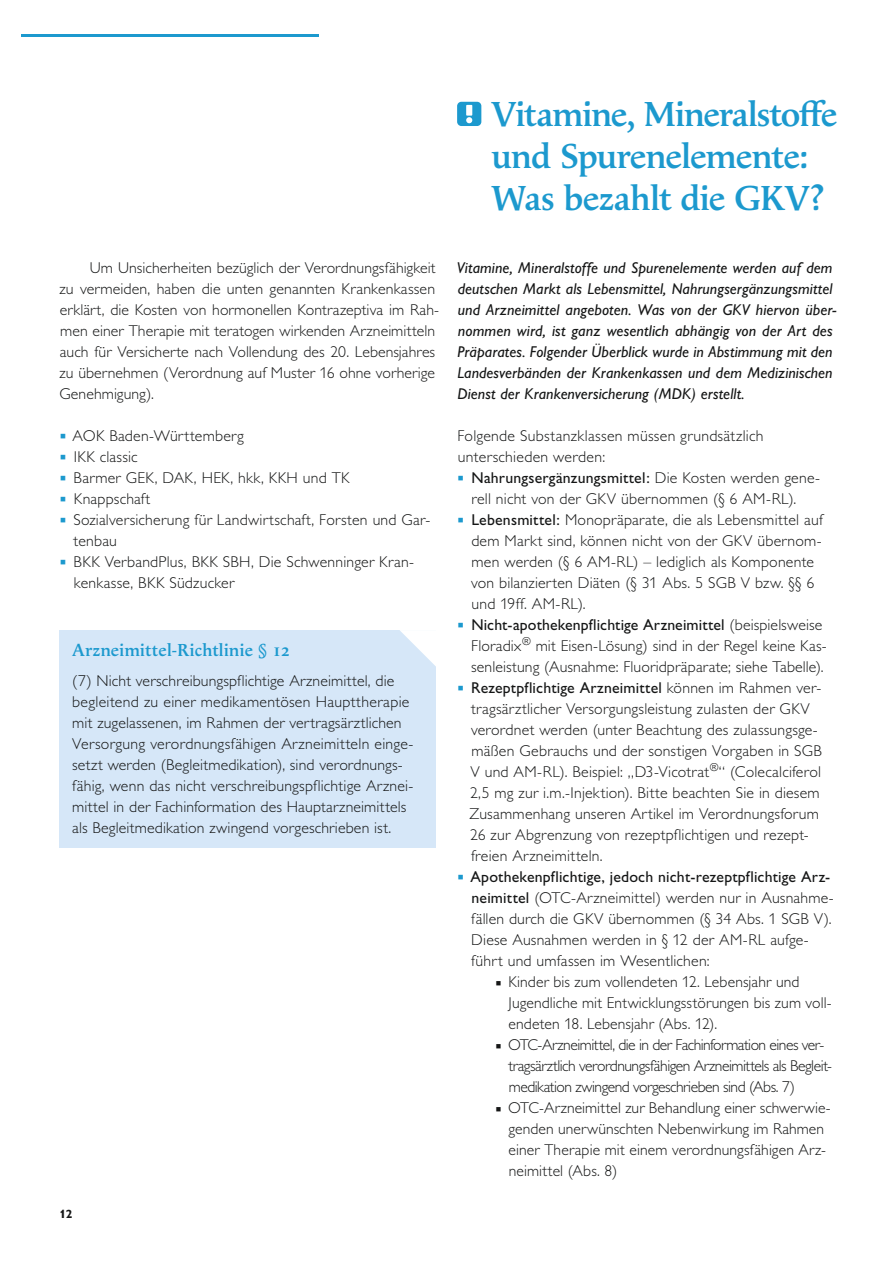
<style>
.page{position:relative;width:893px;height:1263px;background:#fff}
.page>*{position:absolute;margin:0;border:0;box-sizing:border-box;transform-origin:0 0}
.t1{font:600 36px/42px "Apolline Std";letter-spacing:-.04em;color:#1c99ce}
.t2{font:600 18px "Apolline Std";letter-spacing:-.01em;color:#1c99ce}
.t3{font:300 15.75px/21px "Gill Alt One";letter-spacing:.01em;color:#151616}
.t4{font:italic 15.75px/21px "Gill Alt One";letter-spacing:.005em;color:#151616}
.t5{font:300 15.75px "Gill Alt One";letter-spacing:-.03em;color:#151616}
.t6{font:15.75px "Gill Alt One";letter-spacing:.01em;color:#151616}
.t7{font:700 12px "Gill Alt One";color:#151616}
.s1{font-weight:400}
</style>
<div class="page">
<hr style="left:21px;top:34px;width:298px;height:2px;background:#1c99ce">
<div style="left:457px;top:102px;width:24px;height:24px;background:#1c99ce;border-radius:4px"></div>
<svg style="left:466px;top:105px;width:6px;height:18px"></svg>
<div style="left:60px;top:630px;width:376px;height:218px;background:#d6e7f8"></div>
<svg style="left:400px;top:630px;width:36px;height:36px"></svg>
<h1 class="t1" style="left:491px;top:95px;width:348px">Vitamine, Mineralstoffe und Spurenelemente:<br>Was bezahlt die GKV?</h1>
<p class="t3" style="left:59px;top:257px;width:381px;text-indent:30px">Um Unsicherheiten bezüglich der Verordnungsfähigkeit zu vermeiden, haben die unten genannten Krankenkassen erklärt, die Kosten von hormonellen Kontrazeptiva im Rah&shy;men einer Therapie mit teratogen wirkenden Arzneimitteln auch für Versicherte nach Vollendung des 20. Lebensjahres zu übernehmen (Verordnung auf M uster 16 ohne vorherige Genehmigung).</p>
<p class="t3" style="left:73px;top:425px;width:359px">AOK Baden-Württemberg<br>I KK classic<br>Barmer GEK, DAK, HEK, hkk, KKH und TK<br>Knappschaft<br>Sozialversicherung für Landwirtschaft, Forsten und Gar&shy;tenbau<br>BKK VerbandPlus, BKK SBH, Die Schwenninger Kran&shy;kenkasse, BKK Südzucker</p>
<p class="t2" style="left:72px;top:639px;width:219px">Arzneimittel-Richtlinie § 12</p>
<p class="t3" style="left:72px;top:670px;width:343px">(7) N icht verschreibungspflichtige Arzneimittel, die begleitend zu einer medikamentösen Haupttherapie mit zugelassenen, im Rahmen der vertragsärztlichen Versorgung verordnungsfähigen Arzneimitteln einge&shy;setzt werden (Begleitmedikation), sind verordnungs&shy;fähig, wenn das nicht verschreibungspflichtige Arznei&shy;mittel in der Fachinformation des Hauptarzneimittels als Begleitmedikation zwingend vorgeschrieben ist.</p>
<p class="t7" style="left:60px;top:1207px;width:15px">12</p>
<p class="t4" style="left:457px;top:257px;width:381px">Vitamine, Mineralstoffe und Spurenelemente werden auf dem deutschen Markt als Lebensmittel, Nahrungsergänzungsmittel und Arzneimittel angeboten. Was von der GKV hiervon über&shy;nommen wird, ist ganz wesentlich abhängig von der Art des Präparates. Folgender Überblick wurde in Abstimmung mit den Landesverbänden der Krankenkassen und dem Medizinischen Dienst der Krankenversicherung (MDK) erstellt.</p>
<p class="t3" style="left:457px;top:425px;width:308px">Folgende Substanzklassen müssen grundsätzlich unterschieden werden:</p>
<p class="t3" style="left:469px;top:467px;width:359px"><span class="s1">Nahrungsergänzungsmittel:</span> Die Kosten werden gene&shy;rell nicht von der GKV übernommen (§ 6 AM -RL).<br><span class="s1">Lebensmittel:</span> Monopräparate, die als Lebensmittel auf dem Markt sind, können nicht von der GKV übernom&shy;men werden (§ 6 AM -RL) – lediglich als Komponente von bilanzierten Diäten (§ 31 Abs. 5 SGB V bzw. §§ 6 und 19ff. AM -RL).<br><span class="s1">Nicht-apothekenpflichtige Arzneimittel</span> (beispielsweise Floradix<sup>®</sup> mit Eisen-Lösung) sind in der Regel keine Kas&shy;senleistung (Ausnahme: Fluoridpräparate; siehe Tabelle).<br><span class="s1">Rezeptpflichtige Arzneimittel</span> können im Rahmen ver&shy;tragsärztlicher Versorgungsleistung zulasten der GKV verordnet werden (unter Beachtung des zulassungsge&shy;mäßen Gebrauchs und der sonstigen Vorgaben in SGB V und AM -RL). Beispiel: „D3-Vicotrat<sup>®</sup>“ (Colecalciferol 2,5 mg zur i.m.-I njektion). Bitte beachten Sie in diesem Zusammenhang unseren Artikel im Verordnungsforum 26 zur Abgrenzung von rezeptpflichtigen und rezept&shy;freien Arzneimitteln.</p>
<p class="t6" style="left:470px;top:868px;width:361px">Apothekenpflichtige, jedoch nicht-rezeptpflichtige Arz-</p>
<p class="t3" style="left:472px;top:887px;width:364px"><span class="s1">neimittel</span> (OTC-Arzneimittel) werden nur in Ausnahme-</p>
<p class="t3" style="left:471px;top:908px;width:362px">fällen durch die GKV übernommen (§ 34 Abs. 1 SGB V).</p>
<p class="t3" style="left:471px;top:929px;width:339px">Diese Ausnahmen werden in § 12 der AM -RL aufge-</p>
<p class="t3" style="left:471px;top:950px;width:240px">führt und umfassen im Wesentlichen:</p>
<p class="t3" style="left:508px;top:971px;width:292px">Kinder bis zum vollendeten 12. Lebensjahr und</p>
<p class="t3" style="left:509px;top:992px;width:325px">Jugendliche mit Entwicklungsstörungen bis zum voll-</p>
<p class="t3" style="left:509px;top:1013px;width:210px">endeten 18. Lebensjahr (Abs. 12).</p>
<p class="t5" style="left:508px;top:1036px;width:318px">OTC-Arzneimittel, die in der Fachinformation eines ver-</p>
<p class="t5" style="left:508px;top:1057px;width:325px">tragsärztlich verordnungsfähigen Arzneimittels als Begleit-</p>
<p class="t5" style="left:509px;top:1078px;width:288px">medikation zwingend vorgeschrieben sind (Abs. 7)</p>
<p class="t3" style="left:508px;top:1097px;width:324px">OTC-Arzneimittel zur Behandlung einer schwerwie-</p>
<p class="t3" style="left:508px;top:1118px;width:317px">genden unerwünschten Nebenwirkung im Rahmen</p>
<p class="t3" style="left:508px;top:1139px;width:319px">einer Therapie mit einem verordnungsfähigen Arz-</p>
<p class="t3" style="left:509px;top:1160px;width:110px">neimittel (Abs. 8)</p>
</div>
